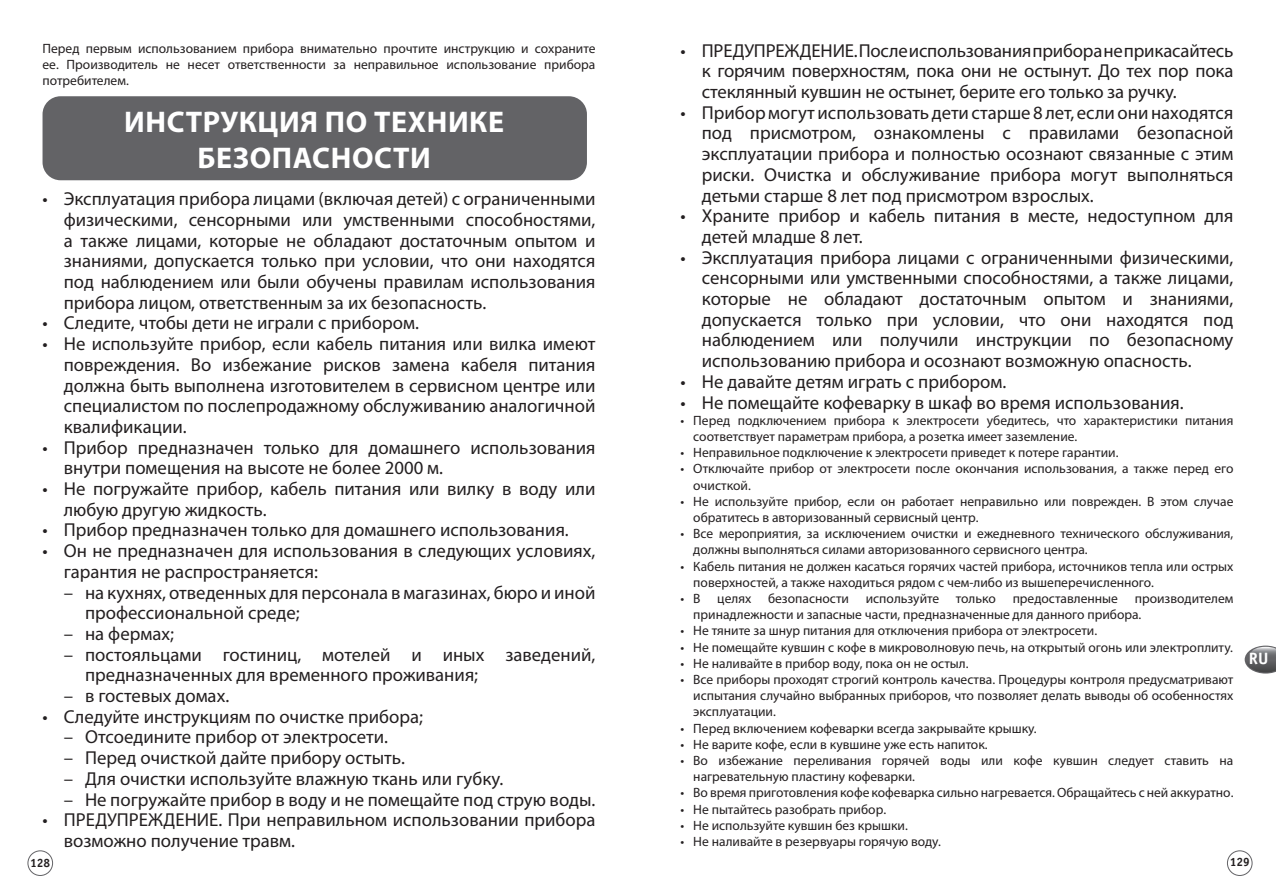
<style>
.page{position:relative;width:1276px;height:893px;background:#fff}
.page>*{position:absolute;margin:0;border:0;box-sizing:border-box;transform-origin:0 0}
.t1{font:700 30px/36px "Myriad Pro";letter-spacing:.02em;color:#fff;text-align:center}
.t2{font:18.75px/20.7px "Myriad Pro";color:#231f20}
.t3{font:700 16.5px "Officina Sans Std";color:#fff}
.t4{font:13.5px/16.2px "Myriad Pro";color:#231f20}
.t5{font:700 12.15px "Officina Sans Std";color:#231f20}
</style>
<div class="page">
<div style="left:1227px;top:850px;width:25px;height:26px;border:1px solid #636366;border-radius:50%"></div>
<div style="left:27px;top:850px;width:26px;height:26px;border:1px solid #636366;border-radius:50%"></div>
<svg style="left:1244px;top:646px;width:32px;height:28px"></svg>
<div style="left:43px;top:96px;width:544px;height:84px;background:#636366;border-radius:18px"></div>
<p class="t4" style="left:43px;top:40px;width:554px;text-align:justify">Перед первым использованием прибора внимательно прочтите инструкцию и сохраните ее. Производитель не несет ответственности за неправильное использование прибора потребителем.</p>
<h1 class="t1" style="left:124px;top:102px;width:381px">ИНСТРУКЦИЯ ПО ТЕХНИКЕ<br>БЕЗОПАСНОСТИ</h1>
<p class="t2" style="left:64px;top:188px;width:533px;text-align:justify;text-indent:-21px">• Эксплуатация прибора лицами (включая детей) с ограниченными физическими, сенсорными или умственными способностями, а также лицами, которые не обладают достаточным опытом и знаниями, допускается только при условии, что они находятся под наблюдением или были обучены правилам использования прибора лицом, ответственным за их безопасность.</p>
<p class="t2" style="left:43px;top:312px;width:378px">• Следите, чтобы дети не играли с прибором.</p>
<p class="t2" style="left:64px;top:333px;width:533px;text-align:justify;text-indent:-21px">• Не используйте прибор, если кабель питания или вилка имеют повреждения. Во избежание рисков замена кабеля питания должна быть выполнена изготовителем в сервисном центре или специалистом по послепродажному обслуживанию аналогичной квалификации.</p>
<p class="t2" style="left:64px;top:437px;width:533px;text-indent:-21px">• Прибор предназначен только для домашнего использования внутри помещения на высоте не более 2000 м.</p>
<p class="t2" style="left:64px;top:478px;width:533px;text-indent:-21px">• Не погружайте прибор, кабель питания или вилку в воду или любую другую жидкость.</p>
<p class="t2" style="left:43px;top:519px;width:528px">• Прибор предназначен только для домашнего использования.</p>
<p class="t2" style="left:64px;top:540px;width:533px;text-indent:-21px">• Он не предназначен для использования в следующих условиях, гарантия не распространяется:</p>
<p class="t2" style="left:85px;top:582px;width:512px;text-indent:-21px">– на кухнях, отведенных для персонала в магазинах, бюро и иной профессиональной среде;</p>
<p class="t2" style="left:64px;top:623px;width:112px">– на фермах;</p>
<p class="t2" style="left:85px;top:644px;width:512px;text-indent:-21px">– постояльцами гостиниц, мотелей и иных заведений, предназначенных для временного проживания;</p>
<p class="t2" style="left:64px;top:685px;width:167px">– в гостевых домах.</p>
<p class="t2" style="left:43px;top:706px;width:382px">• Следуйте инструкциям по очистке прибора;</p>
<p class="t2" style="left:64px;top:726px;width:326px">– Отсоедините прибор от электросети.</p>
<p class="t2" style="left:64px;top:747px;width:343px">– Перед очисткой дайте прибору остыть.</p>
<p class="t2" style="left:64px;top:768px;width:441px">– Для очистки используйте влажную ткань или губку.</p>
<p class="t2" style="left:64px;top:789px;width:533px">– Не погружайте прибор в воду и не помещайте под струю воды.</p>
<p class="t2" style="left:64px;top:809px;width:533px;text-indent:-21px">• ПРЕДУПРЕЖДЕНИЕ. При неправильном использовании прибора возможно получение травм.</p>
<p class="t2" style="left:702px;top:40px;width:533px;text-align:justify;text-indent:-21px">• ПРЕДУПРЕЖДЕНИЕ. После использования прибора не прикасайтесь к горячим поверхностям, пока они не остынут. До тех пор пока стеклянный кувшин не остынет, берите его только за ручку.</p>
<p class="t2" style="left:702px;top:102px;width:533px;text-align:justify;text-indent:-21px">• Прибор могут использовать дети старше 8 лет, если они находятся под присмотром, ознакомлены с правилами безопасной эксплуатации прибора и полностью осознают связанные с этим риски. Очистка и обслуживание прибора могут выполняться детьми старше 8 лет под присмотром взрослых.</p>
<p class="t2" style="left:702px;top:205px;width:533px;text-indent:-21px">• Храните прибор и кабель питания в месте, недоступном для детей младше 8 лет.</p>
<p class="t2" style="left:702px;top:247px;width:533px;text-align:justify;text-indent:-21px">• Эксплуатация прибора лицами с ограниченными физическими, сенсорными или умственными способностями, а также лицами, которые не обладают достаточным опытом и знаниями, допускается только при условии, что они находятся под наблюдением или получили инструкции по безопасному использованию прибора и осознают возможную опасность.</p>
<p class="t2" style="left:680px;top:371px;width:327px">• Не давайте детям играть с прибором.</p>
<p class="t2" style="left:680px;top:392px;width:504px">• Не помещайте кофеварку в шкаф во время использования.</p>
<p class="t4" style="left:693px;top:412px;width:542px;text-indent:-13px">• Перед подключением прибора к электросети убедитесь, что характеристики питания соответствует параметрам прибора, а розетка имеет заземление.</p>
<p class="t4" style="left:680px;top:444px;width:439px">• Неправильное подключение к электросети приведет к потере гарантии.</p>
<p class="t4" style="left:693px;top:460px;width:541px;text-indent:-13px">• Отключайте прибор от электросети после окончания использования, а также перед его очисткой.</p>
<p class="t4" style="left:693px;top:493px;width:541px;text-indent:-13px">• Не используйте прибор, если он работает неправильно или поврежден. В этом случае обратитесь в авторизованный сервисный центр.</p>
<p class="t4" style="left:693px;top:525px;width:541px;text-indent:-13px">• Все мероприятия, за исключением очистки и ежедневного технического обслуживания, должны выполняться силами авторизованного сервисного центра.</p>
<p class="t4" style="left:693px;top:558px;width:541px;text-indent:-13px">• Кабель питания не должен касаться горячих частей прибора, источников тепла или острых поверхностей, а также находиться рядом с чем-либо из вышеперечисленного.</p>
<p class="t4" style="left:693px;top:590px;width:542px;text-indent:-13px">• В целях безопасности используйте только предоставленные производителем принадлежности и запасные части, предназначенные для данного прибора.</p>
<p class="t4" style="left:680px;top:622px;width:418px">• Не тяните за шнур питания для отключения прибора от электросети.</p>
<p class="t4" style="left:680px;top:639px;width:554px">• Не помещайте кувшин с кофе в микроволновую печь, на открытый огонь или электроплиту.</p>
<p class="t4" style="left:680px;top:655px;width:289px">• Не наливайте в прибор воду, пока он не остыл.</p>
<p class="t4" style="left:693px;top:671px;width:542px;text-align:justify;text-indent:-13px">• Все приборы проходят строгий контроль качества. Процедуры контроля предусматривают испытания случайно выбранных приборов, что позволяет делать выводы об особенностях эксплуатации.</p>
<p class="t4" style="left:680px;top:720px;width:358px">• Перед включением кофеварки всегда закрывайте крышку.</p>
<p class="t4" style="left:680px;top:736px;width:309px">• Не варите кофе, если в кувшине уже есть напиток.</p>
<p class="t4" style="left:693px;top:752px;width:541px;text-indent:-13px">• Во избежание переливания горячей воды или кофе кувшин следует ставить на нагревательную пластину кофеварки.</p>
<p class="t4" style="left:680px;top:784px;width:554px">• Во время приготовления кофе кофеварка сильно нагревается. Обращайтесь с ней аккуратно.</p>
<p class="t4" style="left:680px;top:801px;width:207px">• Не пытайтесь разобрать прибор.</p>
<p class="t4" style="left:680px;top:817px;width:229px">• Не используйте кувшин без крышки.</p>
<p class="t4" style="left:680px;top:833px;width:262px">• Не наливайте в резервуары горячую воду.</p>
<p class="t3" style="left:1249px;top:648px;width:21px">RU</p>
<p class="t5" style="left:30px;top:855px;width:22px">128</p>
<p class="t5" style="left:1229px;top:854px;width:22px">129</p>
</div>
